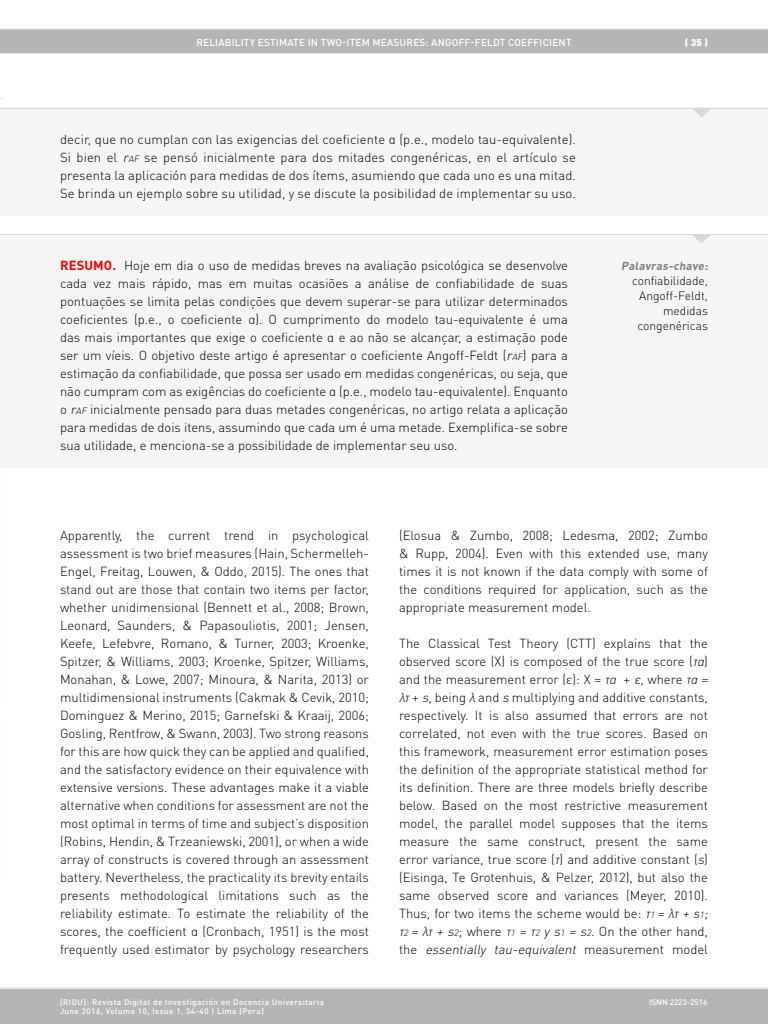
<style>
.page{position:relative;width:768px;height:1024px;background:#fff}
.page>*{position:absolute;margin:0;border:0;box-sizing:border-box;transform-origin:0 0}
.Texto_1{font:300 13px/18px "DIN Pro";color:#000;text-align:justify}
.Palabras_clave{font:300 12px/15px "DIN Pro";color:#000;text-align:right}
.Palabras_clave_2{font:700 11.5px "DIN Pro";color:#7f7e7d}
.t1{font:500 10px "DIN Pro";letter-spacing:.02em;color:#fff}
.Texto_1-2{font:900 10px "DIN Pro";color:#fff}
.t2{font:500 8px/9px "DIN Pro";letter-spacing:.06em;color:#fff}
.t3{font:500 8px "DIN Pro";color:#fff}
.s1{font-style:italic}
.s2{font-style:italic;font-size:9px}
.s3{font-weight:700;color:#fe0000}
</style>
<div class="page">
<div style="left:0;top:29px;width:768px;height:24px;background:#b6b5b5"></div>
<hr style="left:0;top:53px;width:768px;height:1px;background:#e7e7e8">
<hr style="left:0;top:29px;width:768px;height:1px;background:#e7e7e8">
<div style="left:0;top:988px;width:768px;height:36px;background:#b6b5b5"></div>
<hr style="left:0;top:987px;width:768px;height:2px;background:#e7e7e8">
<div style="left:0;top:108px;width:768px;height:108px;background:#f5f5f5"></div>
<hr style="left:0;top:108px;width:768px;height:1px;background:#d6d8d7">
<svg style="left:693px;top:109px;width:18px;height:9px"></svg>
<div style="left:0;top:234px;width:768px;height:234px;background:#f5f5f5"></div>
<hr style="left:0;top:234px;width:768px;height:1px;background:#d6d8d7">
<svg style="left:692px;top:235px;width:19px;height:9px"></svg>
<p class="t1" style="left:196px;top:35px;width:377px">RELIABILITY ESTIMATE IN TWO-ITEM MEASURES: ANGOFF-FELDT COEFFICIENT</p>
<p class="Texto_1-2" style="left:685px;top:35px;width:25px">( 35 )</p>
<p class="Texto_1" style="left:60px;top:130px;width:517px">decir, que no cumplan con las exigencias del coeficiente α (p.e., modelo tau-equivalente).<br>Si bien el <span class="s1">r</span><span class="s2">AF</span> se pensó inicialmente para dos mitades congenéricas, en el artículo se presenta la aplicación para medidas de dos ítems, asumiendo que cada uno es una mitad.<br>Se brinda un ejemplo sobre su utilidad, y se discute la posibilidad de implementar su uso.</p>
<p class="Texto_1" style="left:60px;top:256px;width:510px"><span class="s3">RESUMO.</span> Hoje em dia o uso de medidas breves na avaliação psicológica se desenvolve cada vez mais rápido, mas em muitas ocasiões a análise de confiabilidade de suas pontuações se limita pelas condições que devem superar-se para utilizar determinados coeficientes (p.e., o coeficiente α). O cumprimento do modelo tau-equivalente é uma das mais importantes que exige o coeficiente α e ao não se alcançar, a estimação pode ser um víeis. O objetivo deste artigo é apresentar o coeficiente Angoff-Feldt (<span class="s1">r</span><span class="s2">AF</span>) para a estimação da confiabilidade, que possa ser usado em medidas congenéricas, ou seja, que não cumpram com as exigências do coeficiente α (p.e., modelo tau-equivalente). Enquanto o <span class="s1">r</span><span class="s2">AF</span> inicialmente pensado para duas metades congenéricas, no artigo relata a aplicação para medidas de dois itens, assumindo que cada um é uma metade. Exemplifica-se sobre sua utilidade, e menciona-se a possibilidade de implementar seu uso.</p>
<p class="Palabras_clave_2" style="left:621px;top:258px;width:90px">Palavras-chave:</p>
<p class="Palabras_clave" style="left:632px;top:272px;width:77px">confiabilidade,<br>Angoff-Feldt, medidas congenéricas</p>
<p class="Texto_1" style="left:60px;top:526px;width:311px">Apparently, the current trend in psychological assessment is two brief measures (Hain, Schermelleh-Engel, Freitag, Louwen, &amp; Oddo, 2015). The ones that stand out are those that contain two items per factor, whether unidimensional (Bennett et al., 2008; Brown, Leonard, Saunders, &amp; Papasouliotis, 2001; Jensen, Keefe, Lefebvre, Romano, &amp; Turner, 2003; Kroenke, Spitzer, &amp; Williams, 2003; Kroenke, Spitzer, Williams, Monahan, &amp; Lowe, 2007; Minoura, &amp; Narita, 2013) or multidimensional instruments (Cakmak &amp; Cevik, 2010; Dominguez &amp; Merino, 2015; Garnefski &amp; Kraaij, 2006; Gosling, Rentfrow, &amp; Swann, 2003). Two strong reasons for this are how quick they can be applied and qualified, and the satisfactory evidence on their equivalence with extensive versions. These advantages make it a viable alternative when conditions for assessment are not the most optimal in terms of time and subject’s disposition (Robins, Hendin, &amp; Trzeaniewski, 2001), or when a wide array of constructs is covered through an assessment battery. Nevertheless, the practicality its brevity entails presents methodological limitations such as the reliability estimate. To estimate the reliability of the scores, the coefficient α (Cronbach, 1951) is the most frequently used estimator by psychology researchers</p>
<p class="Texto_1" style="left:399px;top:526px;width:311px">(Elosua &amp; Zumbo, 2008; Ledesma, 2002; Zumbo &amp; Rupp, 2004). Even with this extended use, many times it is not known if the data comply with some of the conditions required for application, such as the appropriate measurement model.</p>
<p class="Texto_1" style="left:399px;top:634px;width:313px;text-align:left">The Classical Test Theory (CTT) explains that the observed score (X) is composed of the true score (<span class="s1">τα</span>) and the measurement error (ε): X = <span class="s1">τα</span> + <span class="s1">ε</span>, where <span class="s1">τα = λτ</span>+ <span class="s1">s</span>, being <span class="s1">λ</span> and <span class="s1">s</span> multiplying and additive constants, respectively. It is also assumed that errors are not correlated, not even with the true scores. Based on this framework, measurement error estimation poses the definition of the appropriate statistical method for its definition. There are three models briefly describe below. Based on the most restrictive measurement model, the parallel model supposes that the items measure the same construct, present the same error variance, true score (<span class="s1">τ</span>) and additive constant (<span class="s1">s</span>) (Eisinga, Te Grotenhuis, &amp; Pelzer, 2012), but also the same observed score and variances (Meyer, 2010).<br>Thus, for two items the scheme would be: <span class="s1">τ</span><span class="s2">1</span> <span class="s1">= λτ + s</span><span class="s2">1</span><span class="s1">; τ</span><span class="s2">2</span> <span class="s1">= λτ + s</span><span class="s2">2</span>; where <span class="s1">τ</span><span class="s2">1</span> <span class="s1">= τ</span><span class="s2">2</span> <span class="s1">y s</span><span class="s2">1</span> <span class="s1">= s</span><span class="s2">2</span>. On the other hand, t h e <span class="s1">essentially tau-equivalent</span> m ea s u re m e n t m o d e l</p>
<p class="t2" style="left:60px;top:997px;width:266px">[RIDU]: Revista Digital de Investigación en Docencia Universitaria<br>June 2016, Volume 10, Issue 1, 34-40 | Lima (Peru)</p>
<p class="t3" style="left:649px;top:997px;width:60px">ISNN 2223-2516</p>
</div>
